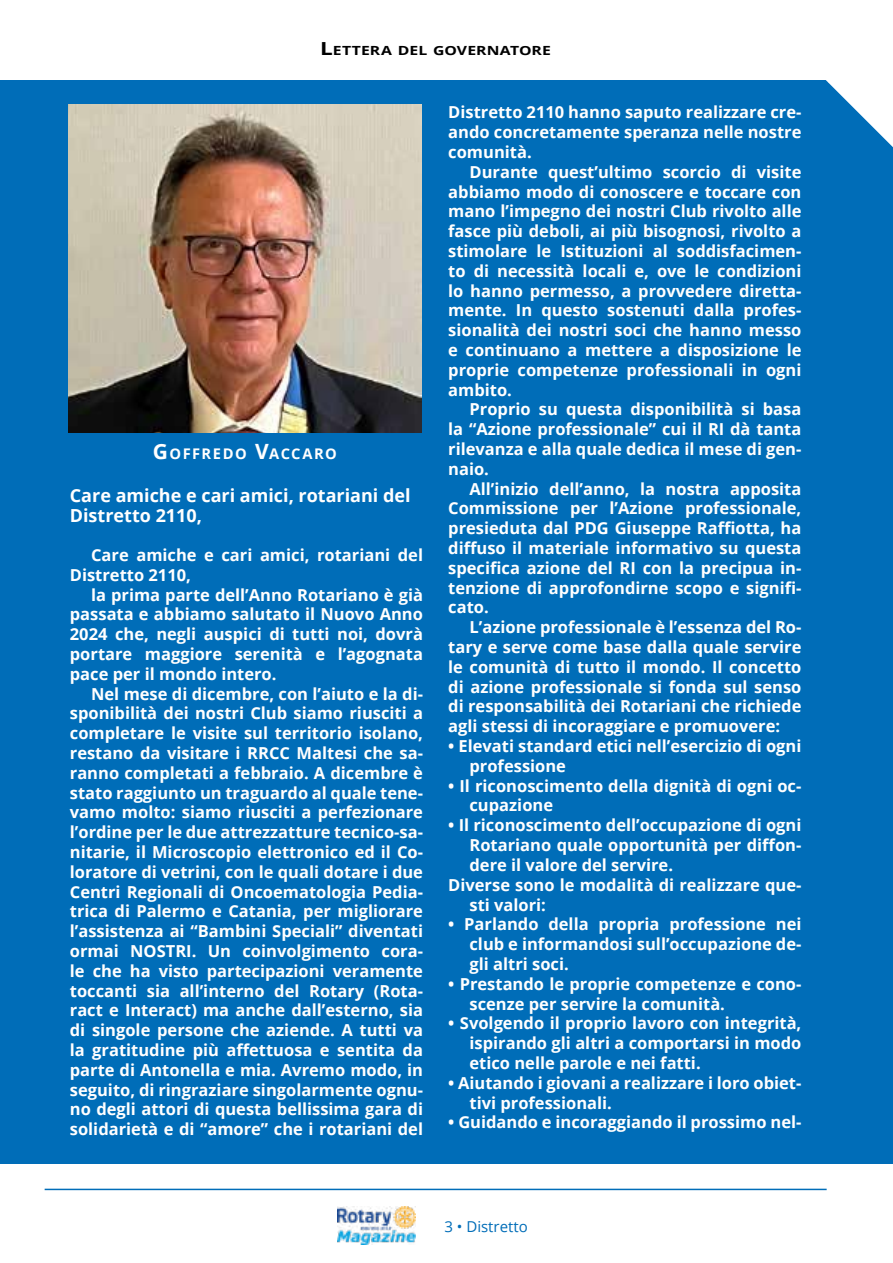
<style>
.page{position:relative;width:893px;height:1263px;background:#fff}
.page>*{position:absolute;margin:0;border:0;box-sizing:border-box;transform-origin:0 0}
.t1{font:700 18px/19.5px "Open Sans";color:#fff}
.t2{font:700 16.5px/19.8px "Open Sans";color:#fff}
.t3{font:15px "Open Sans";color:#006db8}
.t4{font:700 14.7px "Open Sans";letter-spacing:.1em;color:#fff}
.t5{font:700 12.6px "Open Sans";letter-spacing:.005em;color:#000;scale:1.25 1}
.s1{font-size:18px}
.s2{font-size:21px}
</style>
<div class="page">
<img style="left:337px;top:1206px;width:79px;height:39px">
<hr style="left:45px;top:1189px;width:782px;height:1px;background:#006db8">
<div style="left:0;top:80px;width:893px;height:1084px;background:#006db8"></div>
<img style="left:68px;top:105px;width:354px;height:327px">
<svg style="left:826px;top:80px;width:67px;height:67px"></svg>
<p class="t5" style="left:320px;top:42px;width:186px"><span class="s1">L</span> ETTERA DEL GOVERNATORE</p>
<p class="t4" style="left:153px;top:443px;width:186px"><span class="s2">G</span>OFFREDO <span class="s2">V</span>ACCARO</p>
<p class="t1" style="left:70px;top:485px;width:342px">Care amiche e cari amici, rotariani del<br>Distretto 2110,</p>
<p class="t2" style="left:91px;top:545px;width:333px">Care amiche e cari amici, rotariani del</p>
<p class="t2" style="left:70px;top:564px;width:123px">Distretto 2110,</p>
<p class="t2" style="left:91px;top:584px;width:333px">la prima parte dell’Anno Rotariano è già</p>
<p class="t2" style="left:70px;top:604px;width:355px">passata e abbiamo salutato il Nuovo Anno</p>
<p class="t2" style="left:70px;top:624px;width:355px">2024 che, negli auspici di tutti noi, dovrà</p>
<p class="t2" style="left:70px;top:644px;width:355px">portare maggiore serenità e l’agognata</p>
<p class="t2" style="left:70px;top:663px;width:208px">pace per il mondo intero.</p>
<p class="t2" style="left:91px;top:683px;width:333px">Nel mese di dicembre, con l’aiuto e la di-</p>
<p class="t2" style="left:70px;top:703px;width:355px">sponibilità dei nostri Club siamo riusciti a</p>
<p class="t2" style="left:70px;top:723px;width:355px">completare le visite sul territorio isolano,</p>
<p class="t2" style="left:70px;top:743px;width:355px">restano da visitare i RRCC Maltesi che sa-</p>
<p class="t2" style="left:70px;top:762px;width:355px">ranno completati a febbraio. A dicembre è</p>
<p class="t2" style="left:70px;top:782px;width:355px">stato raggiunto un traguardo al quale tene-</p>
<p class="t2" style="left:70px;top:802px;width:355px">vamo molto: siamo riusciti a perfezionare</p>
<p class="t2" style="left:70px;top:822px;width:355px">l’ordine per le due attrezzatture tecnico-sa-</p>
<p class="t2" style="left:70px;top:842px;width:355px">nitarie, il Microscopio elettronico ed il Co-</p>
<p class="t2" style="left:70px;top:861px;width:355px">loratore di vetrini, con le quali dotare i due</p>
<p class="t2" style="left:70px;top:881px;width:355px">Centri Regionali di Oncoematologia Pedia-</p>
<p class="t2" style="left:70px;top:901px;width:355px">trica di Palermo e Catania, per migliorare</p>
<p class="t2" style="left:70px;top:921px;width:355px">l’assistenza ai “Bambini Speciali” diventati</p>
<p class="t2" style="left:70px;top:941px;width:355px">ormai NOSTRI. Un coinvolgimento cora-</p>
<p class="t2" style="left:70px;top:960px;width:355px">le che ha visto partecipazioni veramente</p>
<p class="t2" style="left:70px;top:980px;width:355px">toccanti sia all’interno del Rotary (Rota-</p>
<p class="t2" style="left:70px;top:1000px;width:355px">ract e Interact) ma anche dall’esterno, sia</p>
<p class="t2" style="left:70px;top:1020px;width:355px">di singole persone che aziende. A tutti va</p>
<p class="t2" style="left:70px;top:1040px;width:355px">la gratitudine più affettuosa e sentita da</p>
<p class="t2" style="left:70px;top:1059px;width:355px">parte di Antonella e mia. Avremo modo, in</p>
<p class="t2" style="left:70px;top:1079px;width:355px">seguito, di ringraziare singolarmente ognu-</p>
<p class="t2" style="left:70px;top:1099px;width:355px">no degli attori di questa bellissima gara di</p>
<p class="t2" style="left:70px;top:1119px;width:355px">solidarietà e di “amore” che i rotariani del</p>
<p class="t2" style="left:448px;top:102px;width:355px">Distretto 2110 hanno saputo realizzare cre-</p>
<p class="t2" style="left:448px;top:122px;width:355px">ando concretamente speranza nelle nostre</p>
<p class="t2" style="left:448px;top:142px;width:85px">comunità.</p>
<p class="t2" style="left:469px;top:161px;width:333px">Durante quest’ultimo scorcio di visite</p>
<p class="t2" style="left:448px;top:181px;width:355px">abbiamo modo di conoscere e toccare con</p>
<p class="t2" style="left:448px;top:201px;width:355px">mano l’impegno dei nostri Club rivolto alle</p>
<p class="t2" style="left:448px;top:221px;width:355px">fasce più deboli, ai più bisognosi, rivolto a</p>
<p class="t2" style="left:448px;top:241px;width:355px">stimolare le Istituzioni al soddisfacimen-</p>
<p class="t2" style="left:448px;top:260px;width:355px">to di necessità locali e, ove le condizioni</p>
<p class="t2" style="left:448px;top:280px;width:355px">lo hanno permesso, a provvedere diretta-</p>
<p class="t2" style="left:448px;top:300px;width:355px">mente. In questo sostenuti dalla profes-</p>
<p class="t2" style="left:448px;top:320px;width:355px">sionalità dei nostri soci che hanno messo</p>
<p class="t2" style="left:448px;top:340px;width:355px">e continuano a mettere a disposizione le</p>
<p class="t2" style="left:448px;top:359px;width:355px">proprie competenze professionali in ogni</p>
<p class="t2" style="left:448px;top:379px;width:65px">ambito.</p>
<p class="t2" style="left:469px;top:399px;width:333px">Proprio su questa disponibilità si basa</p>
<p class="t2" style="left:448px;top:419px;width:355px">la “Azione professionale” cui il RI dà tanta</p>
<p class="t2" style="left:448px;top:439px;width:355px">rilevanza e alla quale dedica il mese di gen-</p>
<p class="t2" style="left:448px;top:458px;width:42px">naio.</p>
<p class="t2" style="left:469px;top:478px;width:333px">All’inizio dell’anno, la nostra apposita</p>
<p class="t2" style="left:448px;top:498px;width:355px">Commissione per l’Azione professionale,</p>
<p class="t2" style="left:448px;top:518px;width:355px">presieduta dal PDG Giuseppe Raffiotta, ha</p>
<p class="t2" style="left:448px;top:538px;width:355px">diffuso il materiale informativo su questa</p>
<p class="t2" style="left:448px;top:557px;width:355px">specifica azione del RI con la precipua in-</p>
<p class="t2" style="left:448px;top:577px;width:355px">tenzione di approfondirne scopo e signifi-</p>
<p class="t2" style="left:448px;top:597px;width:42px">cato.</p>
<p class="t2" style="left:469px;top:617px;width:333px">L’azione professionale è l’essenza del Ro-</p>
<p class="t2" style="left:448px;top:637px;width:355px">tary e serve come base dalla quale servire</p>
<p class="t2" style="left:448px;top:656px;width:355px">le comunità di tutto il mondo. Il concetto</p>
<p class="t2" style="left:448px;top:676px;width:355px">di azione professionale si fonda sul senso</p>
<p class="t2" style="left:448px;top:696px;width:355px">di responsabilità dei Rotariani che richiede</p>
<p class="t2" style="left:448px;top:716px;width:333px">agli stessi di incoraggiare e promuovere:</p>
<p class="t2" style="left:469px;top:736px;width:333px;text-indent:-21px">• Elevati standard etici nell’esercizio di ogni professione</p>
<p class="t2" style="left:469px;top:775px;width:333px;text-indent:-21px">• Il riconoscimento della dignità di ogni oc&shy;cupazione</p>
<p class="t2" style="left:448px;top:815px;width:355px">• Il riconoscimento dell’occupazione di ogni</p>
<p class="t2" style="left:469px;top:835px;width:333px">Rotariano quale opportunità per diffon-</p>
<p class="t2" style="left:469px;top:854px;width:205px">dere il valore del servire.</p>
<p class="t2" style="left:448px;top:874px;width:355px">Diverse sono le modalità di realizzare que-</p>
<p class="t2" style="left:469px;top:894px;width:78px">sti valori:</p>
<p class="t2" style="left:469px;top:914px;width:333px;text-align:justify;text-indent:-21px">• Parlando della propria professione nei club e informandosi sull’occupazione de&shy;gli altri soci.</p>
<p class="t2" style="left:469px;top:973px;width:333px;text-indent:-21px">• Prestando le proprie competenze e cono&shy;scenze per servire la comunità.</p>
<p class="t2" style="left:469px;top:1013px;width:333px;text-align:justify;text-indent:-21px">• Svolgendo il proprio lavoro con integrità, ispirando gli altri a comportarsi in modo etico nelle parole e nei fatti.</p>
<p class="t2" style="left:469px;top:1072px;width:333px;text-indent:-21px">• Aiutando i giovani a realizzare i loro obiet&shy;tivi professionali.</p>
<p class="t2" style="left:448px;top:1112px;width:355px">• Guidando e incoraggiando il prossimo nel-</p>
<p class="t3" style="left:444px;top:1216px;width:85px">3 • Distretto</p>
</div>
